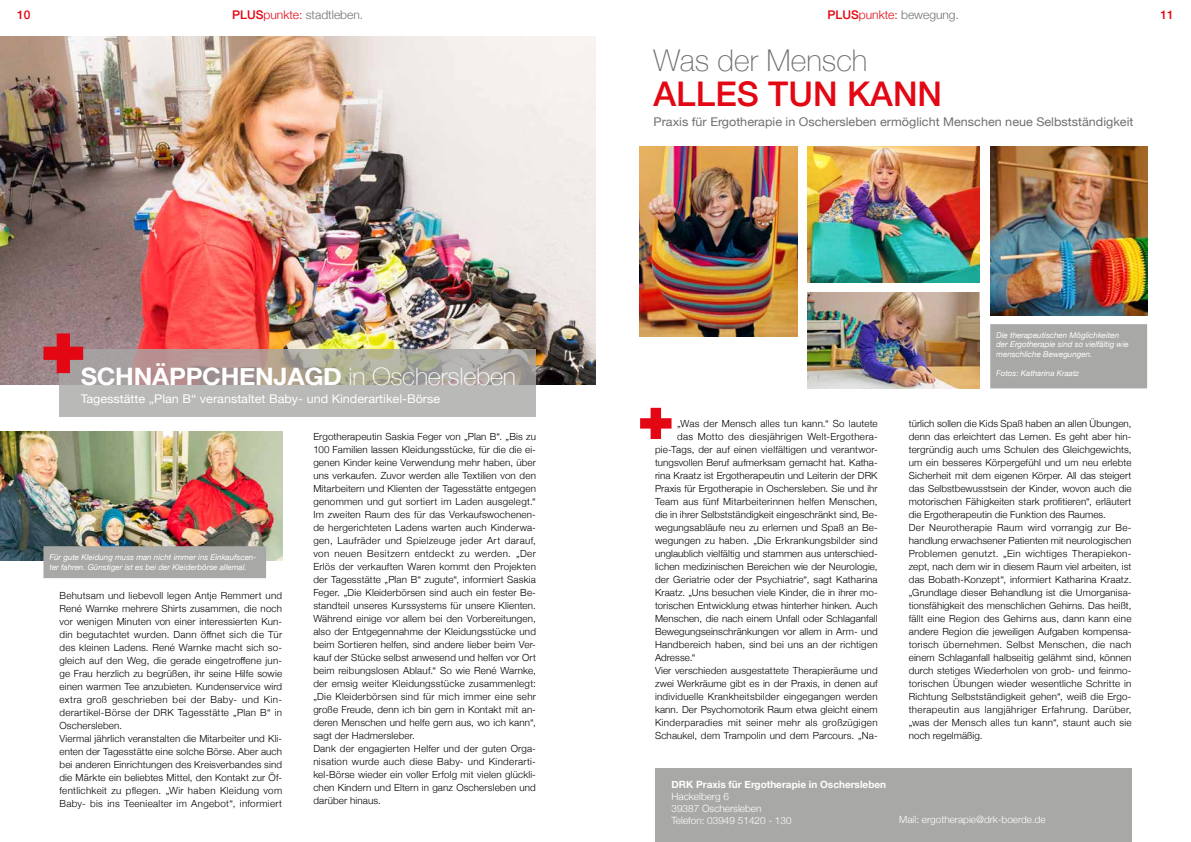
<style>
.page{position:relative;width:1191px;height:842px;background:#fff}
.page>*{position:absolute;margin:0;border:0;box-sizing:border-box;transform-origin:0 0}
.t1{font:500 34px "Helvetica Neue";color:#e30613}
.t2{font:100 30px "Helvetica Neue";color:#706f6f}
.t3{font:700 24px "Helvetica Neue";letter-spacing:-.01em;color:#fff;scale:1.05 1}
.t4{font:12px "Helvetica Neue";color:#706f6f;scale:1.05 1}
.t5{font:12px "Helvetica Neue";color:#fff;scale:1.05 1}
.t6{font:300 12px "Helvetica Neue";color:#706f6f}
.t7{font:500 12px "Helvetica Neue";color:#e30613}
.t8{font:300 10px/12px "Helvetica Neue";color:#fff}
.t9{font:700 10px "Helvetica Neue";color:#fff}
.t10{font:300 9.8px/13px "Helvetica Neue";letter-spacing:.015em;color:#000}
.t11{font:300 9.8px "Helvetica Neue";letter-spacing:.035em;color:#000}
.t12{font:italic 8px/9.6px "Helvetica Neue";color:#fff}
.s1{font-weight:500;color:#e30613}
.s2{color:#e30613}
.s3{font-weight:100}
</style>
<div class="page">
<img style="left:0;top:36px;width:595px;height:348px">
<svg style="left:59px;top:349px;width:477px;height:67px;fill:#b9b8b3"></svg>
<svg style="left:43px;top:333px;width:40px;height:40px"></svg>
<div style="left:655px;top:769px;width:476px;height:73px;background:#a8a8a7"></div>
<img style="left:990px;top:146px;width:157px;height:170px">
<img style="left:807px;top:292px;width:172px;height:96px">
<img style="left:639px;top:146px;width:158px;height:191px">
<img style="left:807px;top:146px;width:172px;height:136px">
<div style="left:993px;top:327px;width:151px;height:58px;background:#a8a8a7"></div>
<div style="left:990px;top:324px;width:157px;height:64px;border:6px solid #a8a8a7"></div>
<img style="left:0;top:432px;width:282px;height:129px">
<div style="left:46px;top:549px;width:217px;height:26px;background:#a8a8a7"></div>
<div style="left:43px;top:546px;width:223px;height:32px;border:6px solid #a8a8a7"></div>
<svg style="left:640px;top:408px;width:31px;height:31px"></svg>
<p class="t7" style="left:17px;top:5px;width:15px">10</p>
<p class="t6" style="left:232px;top:5px;width:132px"><span class="s1">PLUS</span><span class="s2">punkte:</span> stadtleben.</p>
<p class="t6" style="left:827px;top:5px;width:133px"><span class="s1">PLUS</span><span class="s2">punkte:</span> bewegung.</p>
<p class="t7" style="left:1160px;top:5px;width:15px">11</p>
<h3 class="t3" style="left:81px;top:357px;width:416px">SCHNÄPPCHENJAGD <span class="s3">in Oschersleben</span></h3>
<p class="t5" style="left:81px;top:390px;width:344px">Tagesstätte „Plan B“ veranstaltet Baby- und Kinderartikel-Börse</p>
<p class="t12" style="left:49px;top:553px;width:209px">Für gute Kleidung muss man nicht immer ins Einkaufscen&shy;ter fahren. Günstiger ist es bei der Kleiderbörse allemal.</p>
<p class="t10" style="left:60px;top:588px;width:224px">Behutsam und liebevoll legen Antje Remmert und René Warnke mehrere Shirts zusammen, die noch vor wenigen Minuten von einer interessierten Kun&shy;din begutachtet wurden. Dann öffnet sich die Tür des kleinen Ladens. René Warnke macht sich so&shy;gleich auf den Weg, die gerade eingetroffene jun&shy;ge Frau herzlich zu begrüßen, ihr seine Hilfe sowie einen warmen Tee anzubieten. Kundenservice wird extra groß geschrieben bei der Baby- und Kin&shy;derartikel-Börse der DRK Tagesstätte „Plan B“ in Oschersleben.<br>Viermal jährlich veranstalten die Mitarbeiter und Kli&shy;enten der Tagesstätte eine solche Börse. Aber auch bei anderen Einrichtungen des Kreisverbandes sind die Märkte ein beliebtes Mittel, den Kontakt zur Öf&shy;fentlichkeit zu pflegen. „Wir haben Kleidung vom Baby- bis ins Teeniealter im Angebot“, informiert</p>
<p class="t10" style="left:313px;top:429px;width:224px">Ergotherapeutin Saskia Feger von „Plan B“. „Bis zu 100 Familien lassen Kleidungsstücke, für die die ei&shy;genen Kinder keine Verwendung mehr haben, über uns verkaufen. Zuvor werden alle Textilien von den Mitarbeitern und Klienten der Tagesstätte entgegen genommen und gut sortiert im Laden ausgelegt.“ Im zweiten Raum des für das Verkaufswochenen&shy;de hergerichteten Ladens warten auch Kinderwa&shy;gen, Laufräder und Spielzeuge jeder Art darauf, von neuen Besitzern entdeckt zu werden. „Der Erlös der verkauften Waren kommt den Projekten der Tagesstätte „Plan B“ zugute“, informiert Saskia Feger. „Die Kleiderbörsen sind auch ein fester Be&shy;standteil unseres Kurssystems für unsere Klienten.<br>Während einige vor allem bei den Vorbereitungen, also der Entgegennahme der Kleidungsstücke und beim Sortieren helfen, sind andere lieber beim Ver&shy;kauf der Stücke selbst anwesend und helfen vor Ort beim reibungslosen Ablauf.“ So wie René Warnke, der emsig weiter Kleidungsstücke zusammenlegt: „Die Kleiderbörsen sind für mich immer eine sehr große Freude, denn ich bin gern in Kontakt mit an&shy;deren Menschen und helfe gern aus, wo ich kann“, sagt der Hadmersleber.<br>Dank der engagierten Helfer und der guten Orga&shy;nisation wurde auch diese Baby- und Kinderarti&shy;kel-Börse wieder ein voller Erfolg mit vielen glückli&shy;chen Kindern und Eltern in ganz Oschersleben und darüber hinaus.</p>
<h2 class="t2" style="left:653px;top:37px;width:215px">Was der Mensch</h2>
<h1 class="t1" style="left:653px;top:66px;width:290px">ALLES TUN KANN</h1>
<p class="t4" style="left:653px;top:113px;width:458px">Praxis für Ergotherapie in Oschersleben ermöglicht Menschen neue Selbstständigkeit</p>
<p class="t12" style="left:996px;top:331px;width:134px">Die therapeutischen Möglichkeiten der Ergotherapie sind so vielfältig wie menschliche Bewegungen.</p>
<p class="t12" style="left:996px;top:369px;width:84px">Fotos: Katharina Kraatz</p>
<p class="t10" style="left:677px;top:416px;width:202px">„Was der Mensch alles tun kann.“ So lautete</p>
<p class="t10" style="left:677px;top:429px;width:202px">das Motto des diesjährigen Welt-Ergothera-</p>
<p class="t10" style="left:655px;top:442px;width:224px">pie-Tags, der auf einen vielfältigen und verantwor-</p>
<p class="t10" style="left:655px;top:455px;width:224px">tungsvollen Beruf aufmerksam gemacht hat. Katha-</p>
<p class="t10" style="left:655px;top:468px;width:224px">rina Kraatz ist Ergotherapeutin und Leiterin der DRK</p>
<p class="t10" style="left:655px;top:481px;width:224px">Praxis für Ergotherapie in Oschersleben. Sie und ihr</p>
<p class="t10" style="left:655px;top:494px;width:224px">Team aus fünf Mitarbeiterinnen helfen Menschen,</p>
<p class="t10" style="left:655px;top:507px;width:224px">die in ihrer Selbstständigkeit eingeschränkt sind, Be-</p>
<p class="t10" style="left:655px;top:520px;width:224px">wegungsabläufe neu zu erlernen und Spaß an Be-</p>
<p class="t10" style="left:655px;top:533px;width:224px">wegungen zu haben. „Die Erkrankungsbilder sind</p>
<p class="t10" style="left:655px;top:546px;width:224px">unglaublich vielfältig und stammen aus unterschied-</p>
<p class="t10" style="left:655px;top:559px;width:224px">lichen medizinischen Bereichen wie der Neurologie,</p>
<p class="t10" style="left:655px;top:572px;width:224px">der Geriatrie oder der Psychiatrie“, sagt Katharina</p>
<p class="t10" style="left:655px;top:585px;width:224px">Kraatz. „Uns besuchen viele Kinder, die in ihrer mo-</p>
<p class="t10" style="left:655px;top:598px;width:224px">torischen Entwicklung etwas hinterher hinken. Auch</p>
<p class="t10" style="left:655px;top:611px;width:224px">Menschen, die nach einem Unfall oder Schlaganfall</p>
<p class="t10" style="left:655px;top:624px;width:224px">Bewegungseinschränkungen vor allem in Arm- und</p>
<p class="t10" style="left:655px;top:637px;width:224px">Handbereich haben, sind bei uns an der richtigen</p>
<p class="t10" style="left:655px;top:650px;width:42px">Adresse.“</p>
<p class="t10" style="left:655px;top:663px;width:224px">Vier verschieden ausgestattete Therapieräume und</p>
<p class="t10" style="left:655px;top:676px;width:224px">zwei Werkräume gibt es in der Praxis, in denen auf</p>
<p class="t10" style="left:655px;top:689px;width:224px">individuelle Krankheitsbilder eingegangen werden</p>
<p class="t10" style="left:655px;top:702px;width:224px">kann. Der Psychomotorik Raum etwa gleicht einem</p>
<p class="t11" style="left:655px;top:714px;width:224px">Kinderparadies mit seiner mehr als großzügigen</p>
<p class="t10" style="left:655px;top:728px;width:224px">Schaukel, dem Trampolin und dem Parcours. „Na-</p>
<p class="t10" style="left:909px;top:416px;width:224px">türlich sollen die Kids Spaß haben an allen Übungen, denn das erleichtert das Lernen. Es geht aber hin&shy;tergründig auch ums Schulen des Gleichgewichts, um ein besseres Körpergefühl und um neu erlebte Sicherheit mit dem eigenen Körper. All das steigert das Selbstbewusstsein der Kinder, wovon auch die motorischen Fähigkeiten stark profitieren“, erläutert die Ergotherapeutin die Funktion des Raumes.<br>Der Neurotherapie Raum wird vorrangig zur Be&shy;handlung erwachsener Patienten mit neurologischen Problemen genutzt. „Ein wichtiges Therapiekon&shy;zept, nach dem wir in diesem Raum viel arbeiten, ist das Bobath-Konzept“, informiert Katharina Kraatz. „Grundlage dieser Behandlung ist die Umorganisa&shy;tionsfähigkeit des menschlichen Gehirns. Das heißt, fällt eine Region des Gehirns aus, dann kann eine andere Region die jeweiligen Aufgaben kompensa&shy;torisch übernehmen. Selbst Menschen, die nach einem Schlaganfall halbseitig gelähmt sind, können durch stetiges Wiederholen von grob- und feinmo&shy;torischen Übungen wieder wesentliche Schritte in Richtung Selbstständigkeit gehen“, weiß die Ergo&shy;therapeutin aus langjähriger Erfahrung. Darüber, „was der Mensch alles tun kann“, staunt auch sie noch regelmäßig.</p>
<p class="t9" style="left:671px;top:776px;width:216px">DRK Praxis für Ergotherapie in Oschersleben</p>
<p class="t8" style="left:671px;top:789px;width:122px">Hackelberg 6<br>39387 Oschersleben<br>Telefon: 03949 51420 - 130</p>
<p class="t8" style="left:899px;top:813px;width:148px">Mail: ergotherapie@drk-boerde.de</p>
</div>
